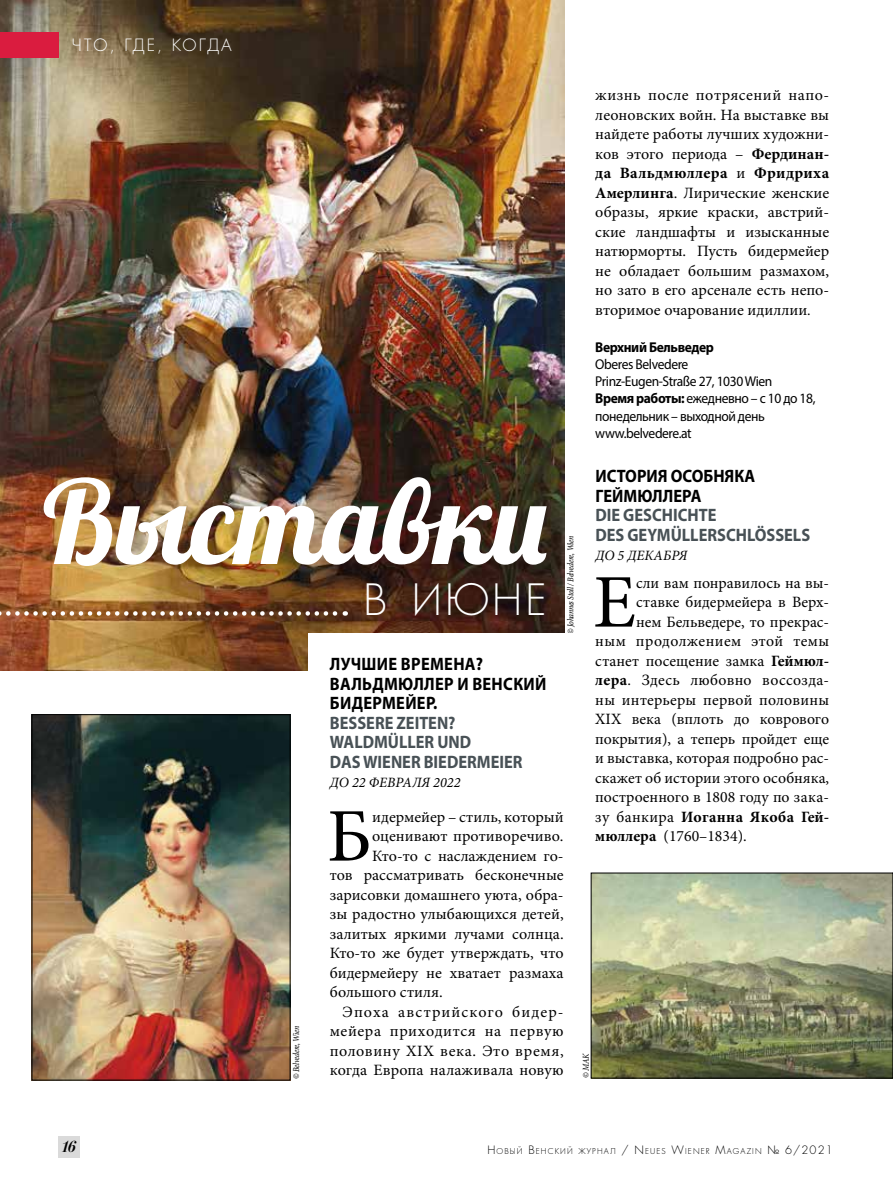
<style>
.page{position:relative;width:893px;height:1191px;background:#fff}
.page>*{position:absolute;margin:0;border:0;box-sizing:border-box;transform-origin:0 0}
.t1{font:115.5px "Lobster";color:#fff}
.t2{font:75.75px "Minion Pro";color:#000}
.t3{font:42px "Favorit Light C";color:#fff}
.t4{font:700 18px/19.5px "Myriad Pro";color:#485156;scale:.91 1}
.t5{font:700 18px/19.5px "Myriad Pro";letter-spacing:.02em;color:#000;scale:.91 1}
.t6{font:700 18px/19.5px "Myriad Pro";color:#000;scale:.91 1}
.t7{font:16.5px "Favorit Light C";letter-spacing:.13em;color:#fff}
.t8{font:italic 16.5px "Paragon Nord C";color:#000}
.t9{font:15.75px/19.5px "Minion Pro";color:#000;text-align:justify}
.t10{font:15.75px "Minion Pro";letter-spacing:.02em;color:#000}
.t11{font:15.75px "Minion Pro";letter-spacing:.04em;color:#000}
.t12{font:700 15.75px "Minion Pro";letter-spacing:.02em;color:#000}
.t13{font:15.75px "Minion Pro";letter-spacing:.025em;color:#000}
.t14{font:15.75px "Minion Pro";letter-spacing:.07em;color:#000}
.t15{font:14.25px/17.2px "Myriad Pro";letter-spacing:-.03em;color:#000;scale:.95 1}
.t16{font:italic 14.25px "Minion Pro";color:#000}
.t17{font:700 14.25px "Myriad Pro";letter-spacing:-.03em;color:#000;scale:.95 1}
.t18{font:italic 9px "Minion Pro";letter-spacing:-.04em;color:#000;scale:.88 1}
.t19{font:italic 9px "Minion Pro";letter-spacing:-.04em;color:#000;scale:.91 1}
.t20{font:7.8px "Favorit Light C";letter-spacing:.145em;color:#000}
.s1{font-weight:700}
.s2{font-size:15px}
.s3{font-weight:400}
.s4{font-size:11.25px}
</style>
<div class="page">
<img style="left:0;top:0;width:565px;height:670px">
<img style="left:593px;top:875px;width:298px;height:201px">
<div style="left:591px;top:873px;width:302px;height:205px;border:1px solid #000"></div>
<div style="left:59px;top:1136px;width:21px;height:22px;background:#dadada"></div>
<div style="left:0;top:32px;width:59px;height:25px;background:#da1c3f"></div>
<img style="left:34px;top:716px;width:254px;height:362px">
<div style="left:32px;top:714px;width:258px;height:366px;border:1px solid #000"></div>
<div style="left:308px;top:634px;width:266px;height:236px;background:#fff"></div>
<svg style="left:0;top:611px;width:346px;height:4px"></svg>
<p class="t7" style="left:72px;top:35px;width:161px">ЧТО, ГДЕ, КОГДА</p>
<p class="t9" style="left:595px;top:85px;width:235px">жизнь после потрясений напо&shy;леоновских войн. На выставке вы найдете работы лучших художни&shy;ков этого периода – <span class="s1">Фердинан&shy;да Вальдмюллера</span> и <span class="s1">Фридриха Амерлинга</span>. Лирические женские образы, яркие краски, австрий&shy;ские ландшафты и изысканные натюрморты. Пусть бидермейер не обладает большим размахом, но зато в его арсенале есть непо&shy;вторимое очарование идиллии<span class="s2">.</span></p>
<p class="t17" style="left:595px;top:337px;width:126px">Верхний Бельведер</p>
<p class="t15" style="left:595px;top:355px;width:233px">Oberes Belvedere<br>Prinz-Eugen-Straße 27, 1030 Wien<br><span class="s1">Время работы:</span> ежедневно – с 10 до 18, понедельник – выходной день www.belvedere.at</p>
<p class="t6" style="left:595px;top:466px;width:177px">ИСТОРИЯ ОСОБНЯКА<br>ГЕЙМЮЛЛЕРА</p>
<p class="t4" style="left:595px;top:504px;width:237px">DIE GESCHICHTE<br>DES GEYMÜLLERSCHLÖSSELS</p>
<p class="t16" style="left:595px;top:546px;width:94px">ДО 5 ДЕКАБРЯ</p>
<h2 class="t2" style="left:593px;top:551px;width:45px">Е</h2>
<p class="t9" style="left:636px;top:573px;width:195px">сли вам понравилось на вы-</p>
<h1 class="t1" style="left:42px;top:448px;width:506px">Выставки</h1>
<h3 class="t3" style="left:364px;top:573px;width:185px">В ИЮНЕ</h3>
<p class="t18" style="left:564px;top:634px;width:113px;rotate:-90deg">© Johannes Stoll / Belvedere, Wien</p>
<p class="t9" style="left:636px;top:592px;width:195px">ставке бидермейера в Верх-</p>
<p class="t9" style="left:636px;top:612px;width:195px">нем Бельведере, то прекрас-</p>
<p class="t13" style="left:595px;top:630px;width:235px">ным продолжением этой темы</p>
<p class="t9" style="left:595px;top:651px;width:235px">станет посещение замка <span class="s1">Геймюл-</span></p>
<p class="t10" style="left:595px;top:669px;width:235px"><span class="s1">лера</span>. Здесь любовно воссозда-</p>
<p class="t10" style="left:595px;top:689px;width:235px">ны интерьеры первой половины</p>
<p class="t9" style="left:595px;top:709px;width:235px">XIX века (вплоть до коврового</p>
<p class="t9" style="left:595px;top:729px;width:235px">покрытия), а теперь пройдет еще</p>
<p class="t9" style="left:595px;top:748px;width:235px">и выставка, которая подробно рас-</p>
<p class="t9" style="left:595px;top:768px;width:235px">скажет об истории этого особняка,</p>
<p class="t9" style="left:595px;top:787px;width:235px">построенного в 1808 году по зака-</p>
<p class="t12" style="left:595px;top:805px;width:235px"><span class="s3">зу банкира</span> Иоганна Якоба Гей-</p>
<p class="t9" style="left:595px;top:826px;width:153px"><span class="s1">мюллера</span> (1760–1834).</p>
<p class="t5" style="left:330px;top:653px;width:239px">ЛУЧШИЕ ВРЕМЕНА?<br>ВАЛЬДМЮЛЛЕР И ВЕНСКИЙ<br>БИДЕРМЕЙЕР.</p>
<p class="t4" style="left:330px;top:712px;width:213px">BESSERE ZEITEN?<br>WALDMÜLLER UND<br>DAS WIENER BIEDERMEIER</p>
<p class="t16" style="left:330px;top:773px;width:132px">ДО 22 ФЕВРАЛЯ 2022</p>
<h2 class="t2" style="left:327px;top:785px;width:46px">Б</h2>
<p class="t9" style="left:372px;top:807px;width:193px">идермейер – стиль, который</p>
<p class="t9" style="left:372px;top:826px;width:193px">оценивают противоречиво.</p>
<p class="t9" style="left:372px;top:846px;width:193px">Кто-то с наслаждением го-</p>
<p class="t9" style="left:330px;top:865px;width:235px">тов рассматривать бесконечные</p>
<p class="t9" style="left:330px;top:885px;width:235px">зарисовки домашнего уюта, обра-</p>
<p class="t9" style="left:330px;top:904px;width:235px">зы радостно улыбающихся детей,</p>
<p class="t9" style="left:330px;top:924px;width:235px">залитых яркими лучами солнца.</p>
<p class="t9" style="left:330px;top:943px;width:235px">Кто-то же будет утверждать, что</p>
<p class="t9" style="left:330px;top:963px;width:235px">бидермейеру не хватает размаха</p>
<p class="t9" style="left:330px;top:982px;width:115px">большого стиля.</p>
<p class="t14" style="left:343px;top:1001px;width:223px">Эпоха австрийского бидер-</p>
<p class="t11" style="left:330px;top:1020px;width:235px">мейера приходится на первую</p>
<p class="t11" style="left:330px;top:1040px;width:235px">половину XIX века. Это время,</p>
<p class="t9" style="left:330px;top:1060px;width:235px">когда Европа налаживала новую</p>
<p class="t18" style="left:290px;top:1078px;width:62px;rotate:-90deg">© Belvedere, Wien</p>
<p class="t19" style="left:580px;top:1077px;width:29px;rotate:-90deg">© MAK</p>
<p class="t8" style="left:61px;top:1137px;width:16px">16</p>
<p class="t20" style="left:487px;top:1145px;width:347px"><span class="s4">Н</span>ОВЫЙ <span class="s4">В</span>ЕНСКИЙ ЖУРНАЛ <span class="s4">/</span> <span class="s4">N</span>EUES <span class="s4">W</span>IEN ER <span class="s4">M</span>AGAZIN <span class="s4">№ 6/2021</span></p>
</div>
